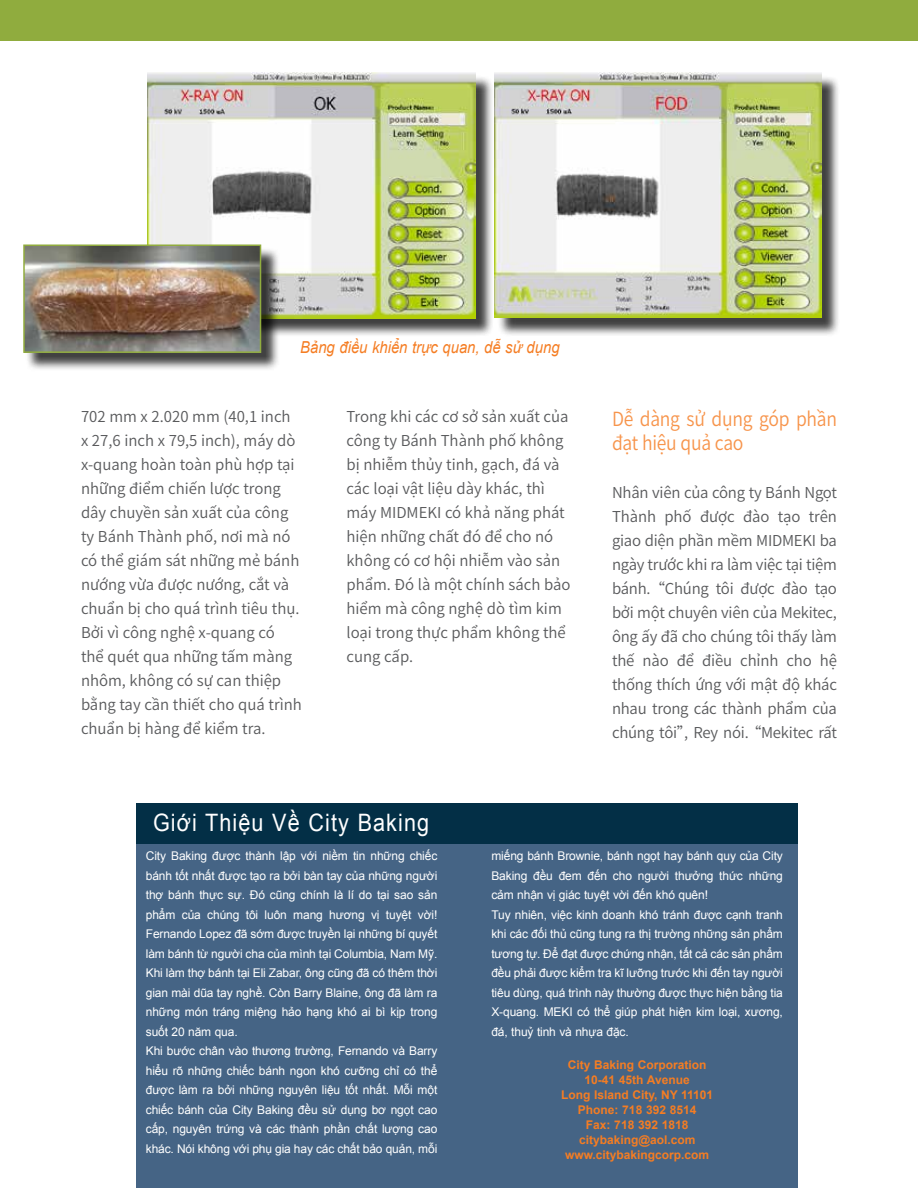
<style>
.page{position:relative;width:918px;height:1188px;background:#fff}
.page>*{position:absolute;margin:0;border:0;box-sizing:border-box;transform-origin:0 0}
.t1{font:24px "Arial";letter-spacing:.05em;color:#fff;scale:.9 1}
.t2{font:19.5px/24px "Source Han Sans TW";letter-spacing:-.015em;color:#f7944b;scale:.9 1}
.t3{font:italic 16.5px "Arial";color:#f57d23;scale:.9 1}
.t4{font:15px/24px "Source Han Sans TW";color:#58595b}
.t5{font:12px/19.5px "Arial";letter-spacing:-.01em;color:#fff}
.t6{font:700 12px/15px "Arial";color:#f57d23;text-align:center}
</style>
<div class="page">
<div style="left:0;top:0;width:918px;height:40px;background:#90ac3e"></div>
<div style="left:136px;top:844px;width:662px;height:344px;background:#456485"></div>
<div style="left:136px;top:804px;width:662px;height:40px;background:#032f46"></div>
<div style="left:497px;top:75px;width:343px;height:261px;background:#000;opacity:.75"></div>
<img style="left:495px;top:73px;width:327px;height:245px">
<div style="left:150px;top:75px;width:344px;height:262px;background:#000;opacity:.75"></div>
<img style="left:148px;top:73px;width:327px;height:245px">
<div style="left:26px;top:247px;width:254px;height:124px;background:#000;opacity:.75"></div>
<img style="left:26px;top:247px;width:232px;height:103px">
<div style="left:23px;top:244px;width:238px;height:109px;border:2px solid #91ac3e"></div>
<h3 class="t3" style="left:300px;top:337px;width:290px">Bảng điều khiển trực quan, dễ sử dụng</h3>
<p class="t4" style="left:81px;top:405px;width:222px">702 mm x 2.020 mm (40,1 inch<br>x 27,6 inch x 79,5 inch), máy dò x-quang hoàn toàn phù hợp tại những điểm chiến lược trong dây chuyền sản xuất của công ty Bánh Thành phố, nơi mà nó có thể giám sát những mẻ bánh nướng vừa được nướng, cắt và chuẩn bị cho quá trình tiêu thụ.<br>Bởi vì công nghệ x-quang có<br>thể quét qua những tấm màng nhôm, không có sự can thiệp bằng tay cần thiết cho quá trình chuẩn bị hàng để kiểm tra.</p>
<p class="t4" style="left:346px;top:405px;width:225px">Trong khi các cơ sở sản xuất của công ty Bánh Thành phố không bị nhiễm thủy tinh, gạch, đá và các loại vật liệu dày khác, thì máy MIDMEKI có khả năng phát hiện những chất đó để cho nó không có cơ hội nhiễm vào sản phẩm. Đó là một chính sách bảo hiểm mà công nghệ dò tìm kim loại trong thực phẩm không thể cung cấp.</p>
<h2 class="t2" style="left:612px;top:407px;width:252px">Dễ dàng sử dụng góp phần đạt hiệu quả cao</h2>
<p class="t4" style="left:612px;top:481px;width:227px;text-align:justify">Nhân viên của công ty Bánh Ngọt Thành phố được đào tạo trên giao diện phần mềm MIDMEKI ba ngày trước khi ra làm việc tại tiệm bánh. “Chúng tôi được đào tạo bởi một chuyên viên của Mekitec, ông ấy đã cho chúng tôi thấy làm thế nào để điều chỉnh cho hệ thống thích ứng với mật độ khác nhau trong các thành phẩm của chúng tôi”, Rey nói. “Mekitec rất</p>
<h1 class="t1" style="left:153px;top:806px;width:308px">Giới Thiệu Về City Baking</h1>
<p class="t5" style="left:146px;top:846px;width:293px">City Baking được thành lập với niềm tin những chiếc bánh tốt nhất được tạo ra bởi bàn tay của những người thợ bánh thực sự. Đó cũng chính là lí do tại sao sản phẩm của chúng tôi luôn mang hương vị tuyệt vời!<br>Fernando Lopez đã sớm được truyền lại những bí quyết làm bánh từ người cha của mình tại Columbia, Nam Mỹ.<br>Khi làm thợ bánh tại Eli Zabar, ông cũng đã có thêm thời gian mài dũa tay nghề. Còn Barry Blaine, ông đã làm ra những món tráng miệng hảo hạng khó ai bì kịp trong suốt 20 năm qua.<br>Khi bước chân vào thương trường, Fernando và Barry hiểu rõ những chiếc bánh ngon khó cưỡng chỉ có thể được làm ra bởi những nguyên liệu tốt nhất. Mỗi một chiếc bánh của City Baking đều sử dụng bơ ngọt cao cấp, nguyên trứng và các thành phần chất lượng cao khác. Nói không với phụ gia hay các chất bảo quản, mỗi</p>
<p class="t5" style="left:491px;top:846px;width:293px">miếng bánh Brownie, bánh ngọt hay bánh quy của City Baking đều đem đến cho người thưởng thức những cảm nhận vị giác tuyệt vời đến khó quên!<br>Tuy nhiên, việc kinh doanh khó tránh được cạnh tranh khi các đối thủ cũng tung ra thị trường những sản phẩm tương tự. Để đạt được chứng nhận, tất cả các sản phẩm đều phải được kiểm tra kĩ lưỡng trước khi đến tay người tiêu dùng, quá trình này thường được thực hiện bằng tia X-quang. MEKI có thể giúp phát hiện kim loại, xương, đá, thuỷ tinh và nhựa đặc.</p>
<p class="t6" style="left:561px;top:1057px;width:154px">City Baking Corporation<br>10-41 45th Avenue<br>Long Island City, NY 11101<br>Phone: 718 392 8514<br>Fax: 718 392 1818 citybaking@aol.com www.citybakingcorp.com</p>
</div>
